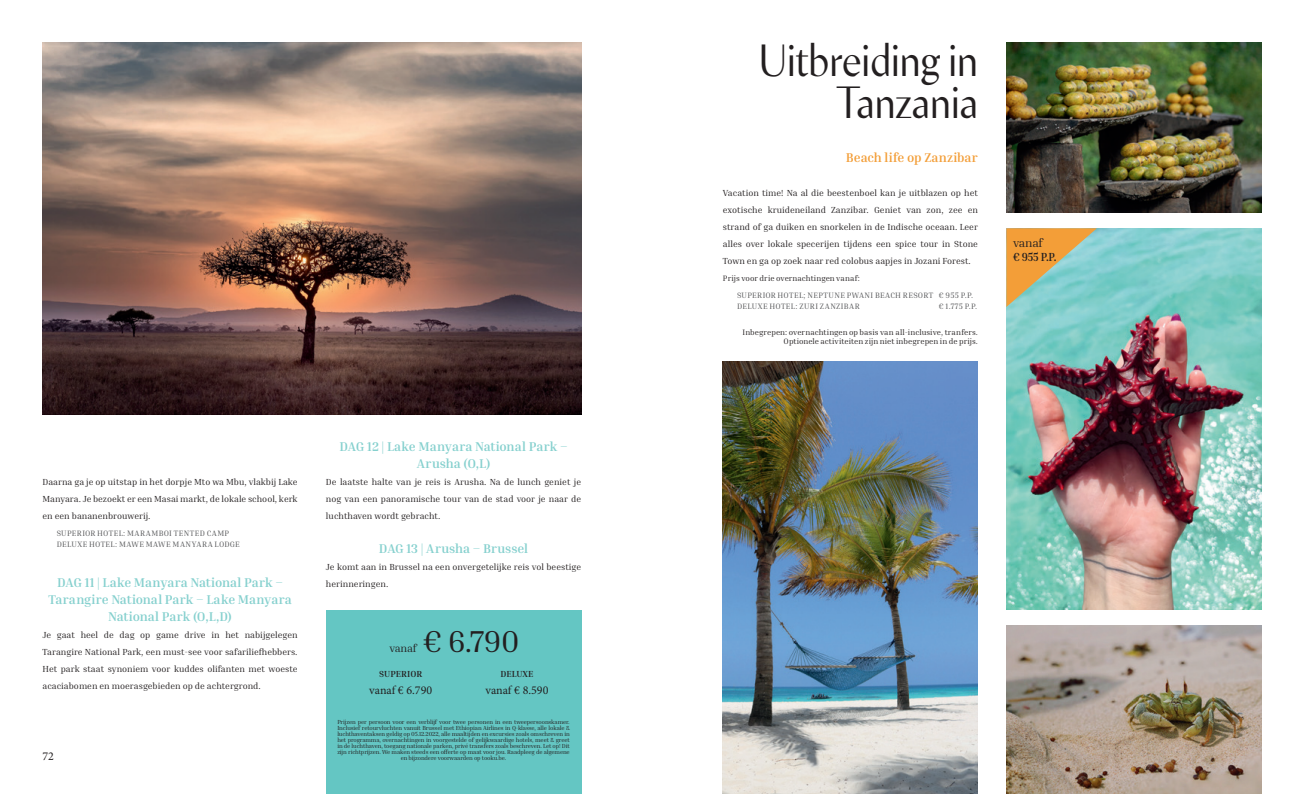
<style>
.page{position:relative;width:1304px;height:794px;background:#fff}
.page>*{position:absolute;margin:0;border:0;box-sizing:border-box;transform-origin:0 0}
.t1{font:42px/42px "Min Sans";color:#231f20;text-align:right;scale:.9 1}
.t2{font:31px "Inria Serif";color:#231f20}
.t3{font:700 13px/17px "Inria Serif";letter-spacing:-.005em;color:#85d0ce;text-align:center}
.t4{font:700 13px "Inria Serif";letter-spacing:-.005em;color:#f39e38}
.t5{font:12px "Minion Pro";color:#231f20}
.t6{font:700 12px "Inria Serif";color:#231f20;scale:.9 1}
.t7{font:12px "Inria Serif";letter-spacing:-.02em;color:#231f20}
.t8{font:11px "Inria Serif";letter-spacing:-.02em;color:#231f20}
.t9{font:9px/17px "Inria Serif";color:#231f20;text-align:justify}
.t10{font:700 9px "Inria Serif";color:#231f20}
.t11{font:8px/11px "Inria Serif";letter-spacing:.045em;color:#57585a}
.t12{font:8px/9px "Inria Serif";color:#231f20;text-align:right}
.t13{font:6px/6px "Inria Serif";letter-spacing:-.02em;color:#231f20;text-align:center}
</style>
<div class="page">
<div style="left:326px;top:610px;width:255px;height:184px;background:#64c6c3"></div>
<img style="left:43px;top:43px;width:538px;height:371px">
<img style="left:723px;top:362px;width:255px;height:432px">
<img style="left:1006px;top:625px;width:255px;height:169px">
<img style="left:1006px;top:228px;width:255px;height:381px">
<img style="left:1006px;top:43px;width:255px;height:169px">
<svg style="left:1006px;top:228px;width:91px;height:79px;background:#bab684"></svg>
<p class="t9" style="left:43px;top:473px;width:257px">Daarna ga je op uitstap in het dorpje Mto wa Mbu, vlakbij Lake Manyara. Je bezoekt er een Masai markt, de lokale school, kerk en een bananenbrouwerij.</p>
<p class="t11" style="left:57px;top:527px;width:185px">SUPERIOR HOTEL: MARAMBOI TENTED CAMP<br>DELUXE HOTEL: MAWE MAWE MANYARA LODGE</p>
<h3 class="t3" style="left:48px;top:573px;width:245px">DAG 11 | Lake Manyara National Park –<br>Tarangire National Park – Lake Manyara<br>National Park (O,L,D)</h3>
<p class="t9" style="left:43px;top:626px;width:257px">Je gaat heel de dag op game drive in het nabijgelegen Tarangire National Park, een must-see voor safariliefhebbers.<br>Het park staat synoniem voor kuddes olifanten met woeste acaciabomen en moerasgebieden op de achtergrond.</p>
<h3 class="t5" style="left:43px;top:748px;width:13px">72</h3>
<h3 class="t3" style="left:340px;top:437px;width:230px">DAG 12 | Lake Manyara National Park –<br>Arusha (O,L)</h3>
<p class="t9" style="left:326px;top:473px;width:257px">De laatste halte van je reis is Arusha. Na de lunch geniet je nog van een panoramische tour van de stad voor je naar de luchthaven wordt gebracht.</p>
<h3 class="t3" style="left:379px;top:539px;width:151px">DAG 13 | Arusha – Brussel</h3>
<p class="t9" style="left:326px;top:558px;width:257px">Je komt aan in Brussel na een onvergetelijke reis vol beestige herinneringen.</p>
<h2 class="t2" style="left:423px;top:621px;width:98px">€ 6.790</h2>
<p class="t8" style="left:389px;top:641px;width:29px">vanaf</p>
<p class="t10" style="left:379px;top:668px;width:45px">SUPERIOR</p>
<p class="t10" style="left:500px;top:668px;width:35px">DELUXE</p>
<h3 class="t5" style="left:369px;top:682px;width:64px">vanaf € 6.790</h3>
<h3 class="t5" style="left:485px;top:682px;width:64px">vanaf € 8.590</h3>
<p class="t13" style="left:337px;top:718px;width:234px">Prijzen per persoon voor een verblijf voor twee personen in een tweepersoonskamer.<br>Inclusief retourvluchten vanuit Brussel met Ethiopian Airlines in Q-klasse, alle lokale &amp; luchthaventaksen geldig op 05.12.2022, alle maaltijden en excursies zoals omschreven in het programma, overnachtingen in voorgestelde of gelijkwaardige hotels, meet &amp; greet in de luchthaven, toegang nationale parken, privé transfers zoals beschreven. Let op! Dit zijn richtprijzen. We maken steeds een offerte op maat voor jou. Raadpleeg de algemene en bijzondere voorwaarden op tooku.be.</p>
<h1 class="t1" style="left:759px;top:40px;width:245px">Uitbreiding in<br>Tanzania</h1>
<h3 class="t4" style="left:846px;top:149px;width:133px">Beach life op Zanzibar</h3>
<p class="t9" style="left:723px;top:184px;width:257px">Vacation time! Na al die beestenboel kan je uitblazen op het exotische kruideneiland Zanzibar. Geniet van zon, zee en strand of ga duiken en snorkelen in de Indische oceaan. Leer alles over lokale specerijen tijdens een spice tour in Stone Town en ga op zoek naar red colobus aapjes in Jozani Forest.</p>
<p class="t12" style="left:723px;top:273px;width:139px">Prijs voor drie overnachtingen vanaf:</p>
<p class="t11" style="left:737px;top:289px;width:238px">SUPERIOR HOTEL; NEPTUNE PWANI BEACH RESORT € 955 P.P.<br>DELUXE HOTEL: ZURI ZANZIBAR</p>
<p class="t11" style="left:939px;top:300px;width:40px">€ 1.775 P.P.</p>
<p class="t12" style="left:742px;top:327px;width:237px">Inbegrepen: overnachtingen op basis van all-inclusive, tranfers.<br>Optionele activiteiten zijn niet inbegrepen in de prijs.</p>
<h3 class="t7" style="left:1013px;top:235px;width:31px">vanaf</h3>
<h3 class="t6" style="left:1013px;top:250px;width:50px">€ 955 P.P.</h3>
</div>
